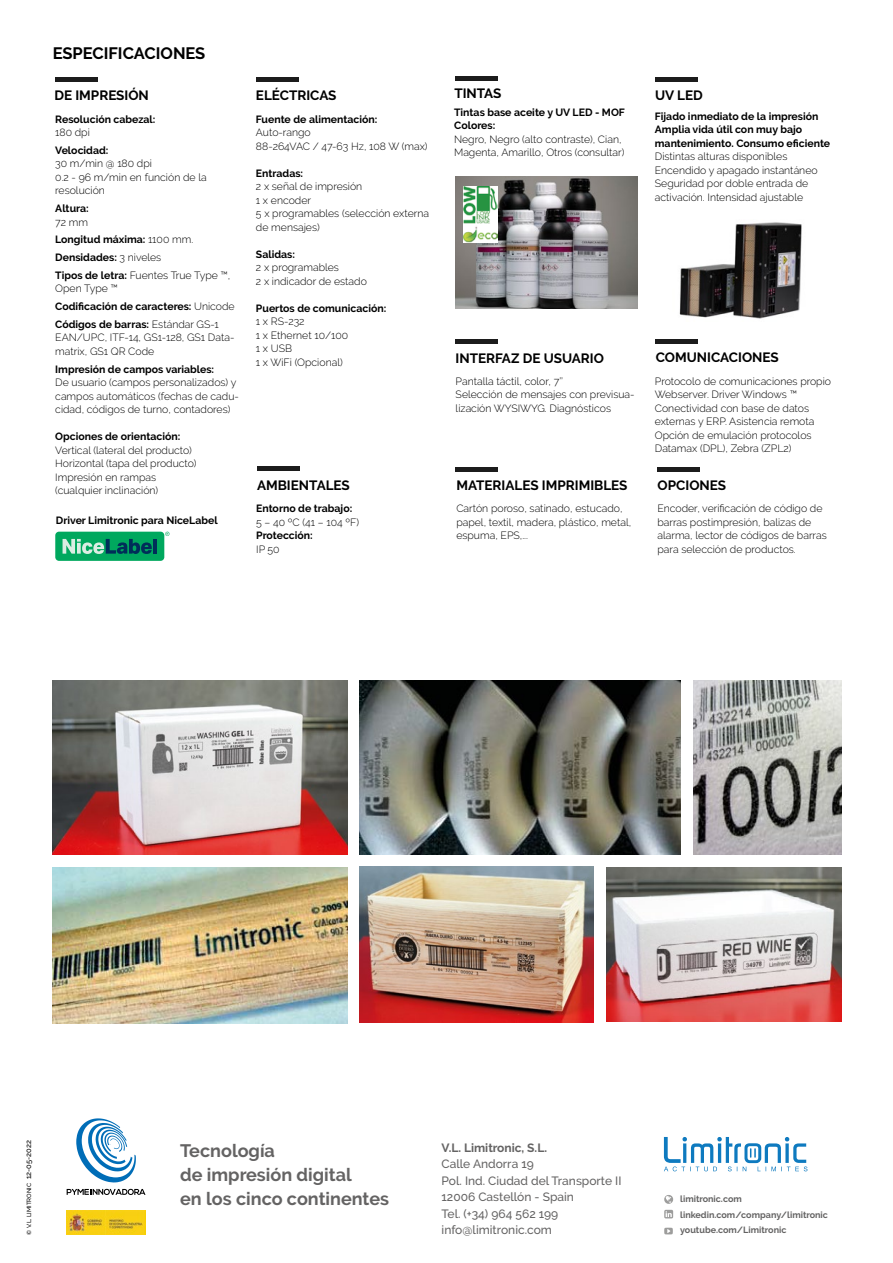
<style>
.page{position:relative;width:893px;height:1263px;background:#fff}
.page>*{position:absolute;margin:0;border:0;box-sizing:border-box;transform-origin:0 0}
.t1{font:700 18px/24px "Raleway";color:#646363}
.t2{font:700 16.5px "Raleway";color:#000}
.t3{font:700 13.5px "Raleway";color:#000}
.t4{font:500 12px/16.5px "Raleway";color:#646363}
.t5{font:700 12px "Raleway";color:#646363}
.t6{font:300 10.5px/13.5px "Raleway";color:#000}
.t7{font:700 10.5px/17.7px "Raleway";color:#000}
.t8{font:700 9px/15.3px "Raleway";color:#646363}
.t9{font:500 7.5px "Raleway";color:#000}
.t10{font:500 6px "Raleway";color:#000}
.s1{font-weight:300}
</style>
<div class="page">
<img style="left:679px;top:222px;width:123px;height:97px">
<hr style="left:256px;top:77px;width:42px;height:4px;background:#1c1c1c">
<hr style="left:257px;top:467px;width:43px;height:4px;background:#1c1c1c">
<hr style="left:656px;top:340px;width:42px;height:4px;background:#1c1c1c">
<hr style="left:455px;top:340px;width:43px;height:4px;background:#1c1c1c">
<hr style="left:657px;top:467px;width:43px;height:4px;background:#1c1c1c">
<hr style="left:456px;top:467px;width:42px;height:4px;background:#1c1c1c">
<hr style="left:55px;top:77px;width:43px;height:4px;background:#1c1c1c">
<hr style="left:455px;top:76px;width:42px;height:4px;background:#1c1c1c">
<svg style="left:76px;top:1118px;width:60px;height:64px"></svg>
<svg style="left:67px;top:1189px;width:79px;height:6px"></svg>
<img style="left:67px;top:1210px;width:79px;height:24px">
<hr style="left:655px;top:77px;width:42px;height:4px;background:#1c1c1c">
<img style="left:455px;top:176px;width:183px;height:132px">
<img style="left:464px;top:186px;width:33px;height:56px">
<svg style="left:664px;top:1137px;width:143px;height:34px"></svg>
<img style="left:53px;top:868px;width:295px;height:155px">
<img style="left:53px;top:680px;width:295px;height:175px">
<img style="left:607px;top:868px;width:234px;height:153px">
<svg style="left:664px;top:1195px;width:9px;height:9px"></svg>
<svg style="left:664px;top:1228px;width:9px;height:6px"></svg>
<svg style="left:664px;top:1210px;width:9px;height:8px"></svg>
<img style="left:359px;top:867px;width:235px;height:155px">
<img style="left:360px;top:680px;width:320px;height:175px">
<img style="left:693px;top:680px;width:148px;height:175px">
<div style="left:55px;top:532px;width:109px;height:29px;background:#00a85e;border-radius:4px"></div>
<svg style="left:165px;top:532px;width:4px;height:4px"></svg>
<svg style="left:63px;top:539px;width:89px;height:15px"></svg>
<hr style="left:153px;top:539px;width:4px;height:15px;background:#002e59">
<h2 class="t2" style="left:53px;top:44px;width:154px">ESPECIFICACIONES</h2>
<p class="t3" style="left:54px;top:88px;width:96px">DE IMPRESIÓN</p>
<p class="t7" style="left:55px;top:110px;width:102px">Resolución cabezal:</p>
<p class="t6" style="left:55px;top:126px;width:36px">180 dpi</p>
<p class="t7" style="left:55px;top:141px;width:55px">Velocidad:</p>
<p class="t6" style="left:55px;top:157px;width:153px">30 m/min @ 180 dpi<br>0.2 - 96 m/min en función de la resolución</p>
<p class="t7" style="left:55px;top:200px;width:35px">Altura:</p>
<p class="t7" style="left:55px;top:213px;width:177px"><span class="s1">72 mm<br></span>Longitud máxima: <span class="s1">1100 mm.<br></span>Densidades: <span class="s1">3 niveles<br></span>Tipos de letra: <span class="s1">Fuentes True Type ™,</span></p>
<p class="t7" style="left:55px;top:280px;width:181px"><span class="s1">Open Type ™<br></span>Codificación de caracteres: <span class="s1">Unicode<br></span>Códigos de barras: <span class="s1">Estándar GS-1</span></p>
<p class="t6" style="left:55px;top:331px;width:181px">EAN/UPC, ITF-14, GS1-128, GS1 Data&shy;matrix, GS1 QR Code</p>
<p class="t7" style="left:55px;top:360px;width:160px">Impresión de campos variables:</p>
<p class="t6" style="left:55px;top:376px;width:185px">De usuario (campos personalizados) y campos automáticos (fechas de cadu&shy;cidad, códigos de turno, contadores)</p>
<p class="t7" style="left:55px;top:428px;width:127px">Opciones de orientación:</p>
<p class="t6" style="left:55px;top:443px;width:143px">Vertical (lateral del producto)<br>Horizontal (tapa del producto)<br>Impresión en rampas (cualquier inclinación)</p>
<p class="t7" style="left:56px;top:511px;width:163px">Driver Limitronic para NiceLabel</p>
<p class="t3" style="left:256px;top:88px;width:82px">ELÉCTRICAS</p>
<p class="t7" style="left:256px;top:110px;width:123px">Fuente de alimentación:</p>
<p class="t6" style="left:256px;top:126px;width:173px">Auto-rango<br>88-264VAC / 47-63 Hz, 108 W (max)</p>
<p class="t7" style="left:256px;top:164px;width:49px">Entradas:</p>
<p class="t6" style="left:256px;top:180px;width:175px">2 x señal de impresión<br>1 x encoder<br>5 x programables (selección externa de mensajes)</p>
<p class="t7" style="left:256px;top:245px;width:41px">Salidas:</p>
<p class="t6" style="left:256px;top:261px;width:112px">2 x programables<br>2 x indicador de estado</p>
<p class="t7" style="left:256px;top:299px;width:132px">Puertos de comunicación:</p>
<p class="t6" style="left:256px;top:315px;width:94px">1 x RS-232<br>1 x Ethernet 10/100<br>1 x USB<br>1 x WiFi (Opcional)</p>
<p class="t3" style="left:257px;top:477px;width:94px">AMBIENTALES</p>
<p class="t7" style="left:256px;top:500px;width:98px">Entorno de trabajo:</p>
<p class="t6" style="left:256px;top:515px;width:104px">5 – 40 ºC (41 – 104 ºF)</p>
<p class="t7" style="left:256px;top:527px;width:58px">Protección:</p>
<p class="t6" style="left:256px;top:542px;width:25px">IP 50</p>
<p class="t3" style="left:454px;top:85px;width:49px">TINTAS</p>
<p class="t7" style="left:454px;top:105px;width:172px;line-height:13.5px">Tintas base aceite y UV LED - MOF<br>Colores:</p>
<p class="t6" style="left:454px;top:132px;width:172px">Negro, Negro (alto contraste), Cian,<br>Magenta, Amarillo, Otros (consultar)</p>
<p class="t3" style="left:655px;top:88px;width:49px">UV LED</p>
<p class="t7" style="left:655px;top:109px;width:177px;line-height:13.5px">Fijado inmediato de la impresión<br>Amplia vida útil con muy bajo mantenimiento. Consumo eficiente</p>
<p class="t6" style="left:655px;top:150px;width:164px">Distintas alturas disponibles<br>Encendido y apagado instantáneo<br>Seguridad por doble entrada de activación. Intensidad ajustable</p>
<p class="t3" style="left:456px;top:350px;width:150px">INTERFAZ DE USUARIO</p>
<p class="t6" style="left:456px;top:374px;width:181px">Pantalla táctil, color, 7’’<br>Selección de mensajes con previsua&shy;lización WYSIWYG. Diagnósticos</p>
<p class="t3" style="left:656px;top:350px;width:124px">COMUNICACIONES</p>
<p class="t6" style="left:655px;top:374px;width:178px">Protocolo de comunicaciones propio<br>Webserver. Driver Windows ™<br>Conectividad con base de datos externas y ERP. Asistencia remota<br>Opción de emulación protocolos<br>Datamax (DPL), Zebra (ZPL2)</p>
<p class="t3" style="left:456px;top:477px;width:173px">MATERIALES IMPRIMIBLES</p>
<p class="t3" style="left:658px;top:478px;width:70px">OPCIONES</p>
<p class="t6" style="left:456px;top:502px;width:176px">Cartón poroso, satinado, estucado, papel, textil, madera, plástico, metal, espuma, EPS,...</p>
<p class="t6" style="left:657px;top:502px;width:171px">Encoder, verificación de código de barras postimpresión, balizas de alarma, lector de códigos de barras para selección de productos.</p>
<p class="t9" style="left:24px;top:1179px;width:41px;rotate:-90deg">12-05-2022</p>
<p class="t10" style="left:26px;top:1234px;width:53px;rotate:-90deg">© V.L. LIMITRONIC</p>
<h1 class="t1" style="left:180px;top:1139px;width:210px">Tecnología<br>de impresión digital<br>en los cinco continentes</h1>
<p class="t5" style="left:442px;top:1141px;width:107px">V.L. Limitronic, S.L.</p>
<p class="t4" style="left:442px;top:1156px;width:181px">Calle Andorra 19<br>Pol. Ind. Ciudad del Transporte II<br>12006 Castellón - Spain<br>Tel. (+34) 964 562 199</p>
<p class="t4" style="left:442px;top:1222px;width:112px">info@limitronic.com</p>
<p class="t8" style="left:680px;top:1191px;width:149px">limitronic.com linkedin.com/company/limitronic youtube.com/Limitronic</p>
</div>
